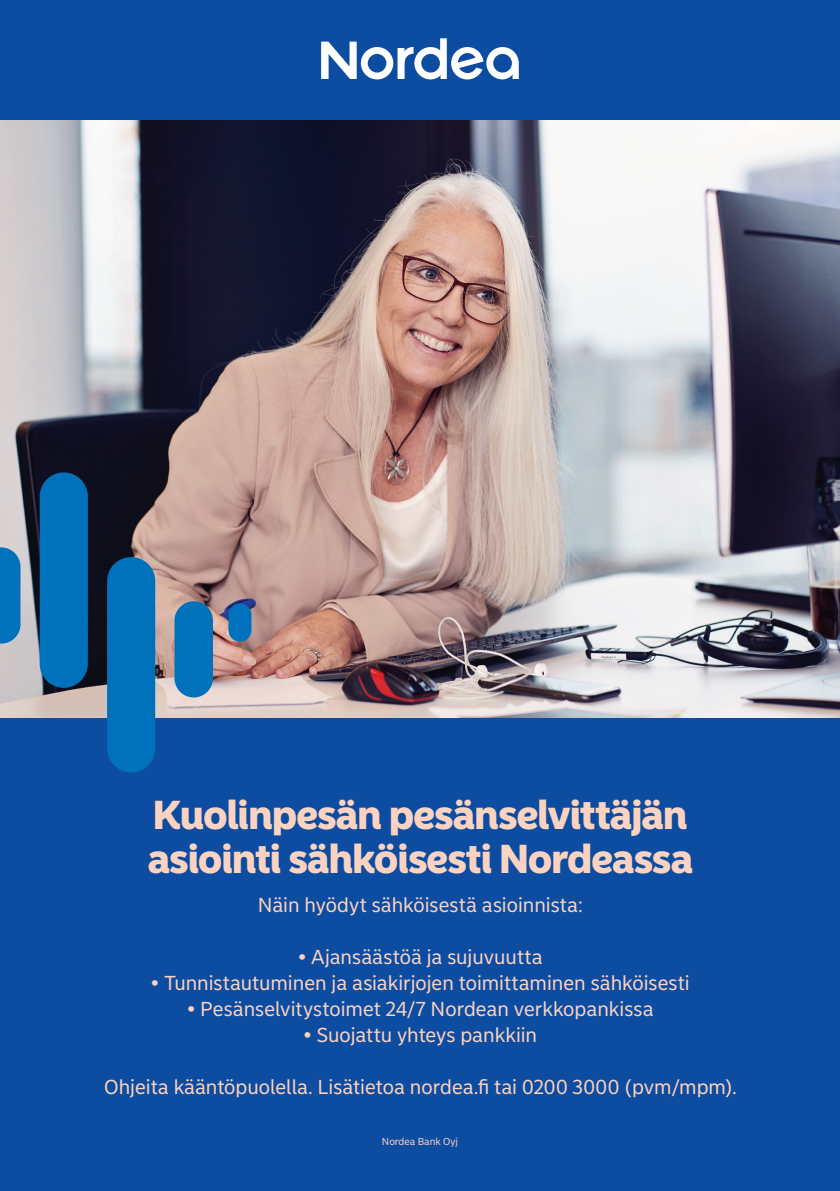
<style>
.page{position:relative;width:840px;height:1191px;background:#fff}
.page>*{position:absolute;margin:0;border:0;box-sizing:border-box;transform-origin:0 0}
.t1{font:900 40px/44px "Nordea Sans Large";letter-spacing:-.015em;color:#fcd2c0}
.t2{font:20px "Nordea Sans Small";color:#fcd2c0}
.t3{font:10px "Nordea Sans Small";color:#fcd2c0}
</style>
<div class="page">
<div style="left:0;top:717px;width:839px;height:474px;background:#0d4da1"></div>
<img style="left:0;top:119px;width:839px;height:598px">
<div style="left:0;top:0;width:839px;height:119px;background:#0d4da1"></div>
<svg style="left:321px;top:38px;width:197px;height:41px"></svg>
<svg style="left:0;top:547px;width:20px;height:96px;background:#0f78bd"></svg>
<div style="left:228px;top:603px;width:23px;height:38px;background:#0072bc;border-radius:11px"></div>
<div style="left:174px;top:601px;width:39px;height:96px;background:#0072bc;border-radius:19px"></div>
<div style="left:40px;top:472px;width:48px;height:216px;background:#0072bc;border-radius:24px"></div>
<div style="left:107px;top:557px;width:48px;height:215px;background:#0072bc;border-radius:24px"></div>
<h1 class="t1" style="left:148px;top:793px;width:546px">Kuolinpesän pesänselvittäjän asiointi sähköisesti Nordeassa</h1>
<p class="t2" style="left:258px;top:892px;width:326px">Näin hyödyt sähköisestä asioinnista:</p>
<p class="t2" style="left:298px;top:944px;width:246px">• Ajansäästöä ja sujuvuutta</p>
<p class="t2" style="left:151px;top:970px;width:540px">• Tunnistautuminen ja asiakirjojen toimittaminen sähköisesti</p>
<p class="t2" style="left:187px;top:996px;width:468px">• Pesänselvitystoimet 24/7 Nordean verkkopankissa</p>
<p class="t2" style="left:303px;top:1022px;width:235px">• Suojattu yhteys pankkiin</p>
<p class="t2" style="left:104px;top:1074px;width:633px">Ohjeita kääntöpuolella. Lisätietoa nordea.fi tai 0200 3000 (pvm/mpm).</p>
<p class="t3" style="left:382px;top:1135px;width:77px">Nordea Bank Oyj</p>
</div>
